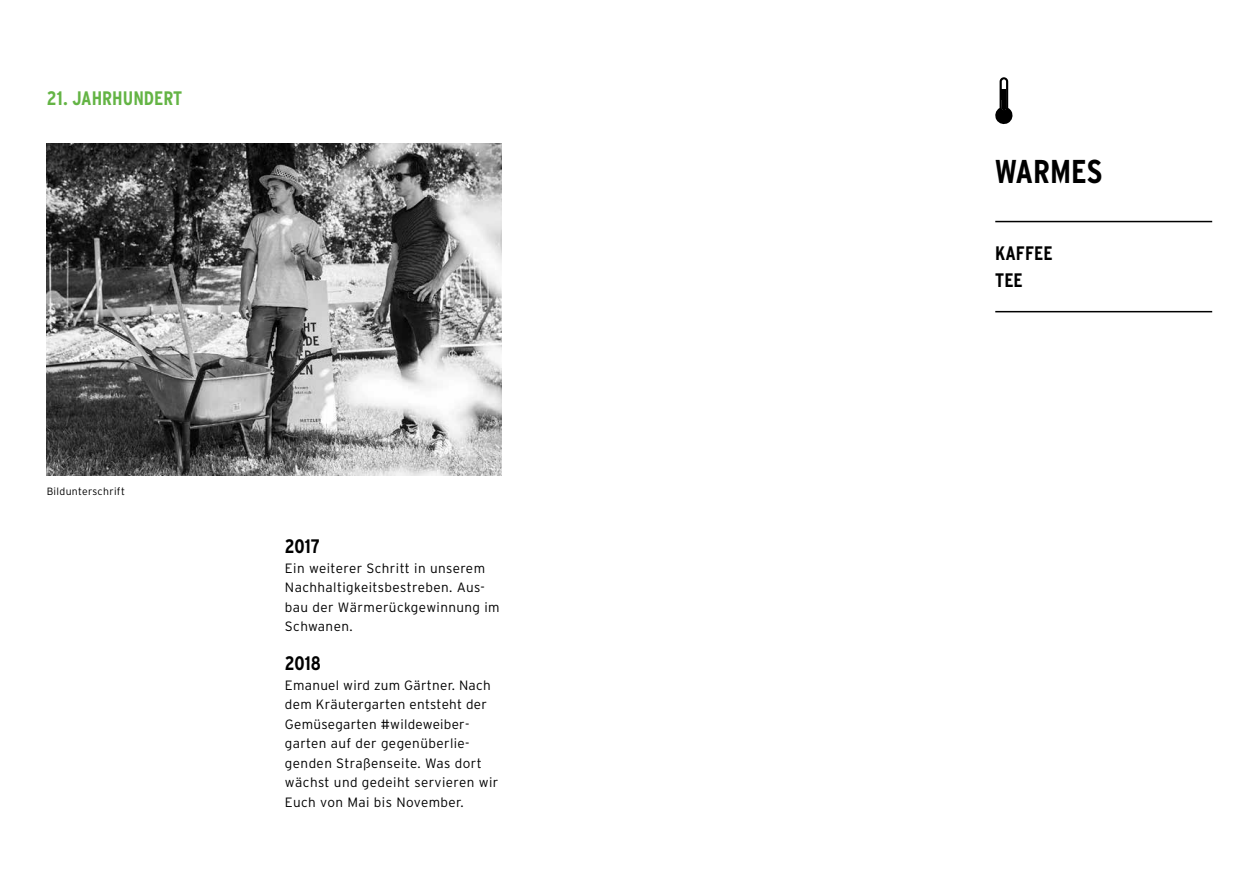
<style>
.page{position:relative;width:1259px;height:893px;background:#fff}
.page>*{position:absolute;margin:0;border:0;box-sizing:border-box;transform-origin:0 0}
.t1{font:700 condensed 33px "Interstate";color:#000}
.t2{font:700 condensed 19.5px/27px "Interstate";color:#000}
.t3{font:700 condensed 19.5px "Interstate";color:#64b445}
.t4{font:300 13.5px/19.5px "Interstate";letter-spacing:.03em;color:#000}
.t5{font:300 10.5px "Interstate";letter-spacing:.03em;color:#000}
</style>
<div class="page">
<hr style="left:995px;top:221px;width:217px;height:1px;background:#000">
<hr style="left:995px;top:311px;width:217px;height:1px;background:#000">
<img style="left:47px;top:144px;width:455px;height:331px">
<svg style="left:995px;top:77px;width:18px;height:47px"></svg>
<h2 class="t3" style="left:47px;top:86px;width:137px">21. JAHRHUNDERT</h2>
<p class="t5" style="left:47px;top:484px;width:80px">Bildunterschrift</p>
<h2 class="t2" style="left:285px;top:533px;width:36px">2017</h2>
<p class="t4" style="left:285px;top:558px;width:216px">Ein weiterer Schritt in unserem<br>Nachhaltigkeitsbestreben. Aus&shy;bau der Wärmerückgewinnung im<br>Schwanen.</p>
<h2 class="t2" style="left:285px;top:650px;width:38px">2018</h2>
<p class="t4" style="left:285px;top:675px;width:215px">Emanuel wird zum Gärtner. Nach dem Kräutergarten entsteht der<br>Gemüsegarten #wildeweiber&shy;garten auf der gegenüberlie&shy;genden Straßenseite. Was dort wächst und gedeiht servieren wir<br>Euch von Mai bis November.</p>
<h1 class="t1" style="left:995px;top:151px;width:108px">WARMES</h1>
<h2 class="t2" style="left:995px;top:240px;width:59px">KAFFEE<br>TEE</h2>
</div>
